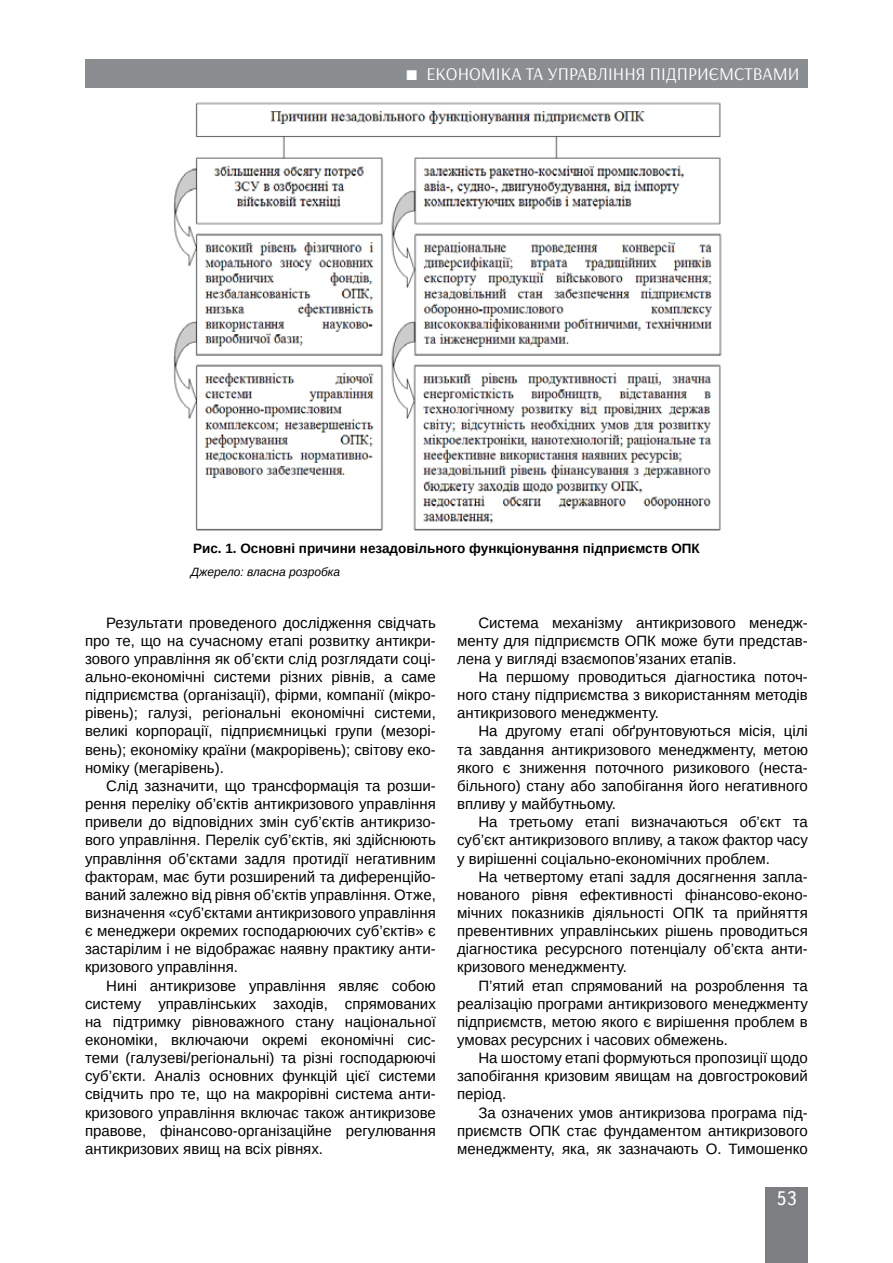
<style>
.page{position:relative;width:893px;height:1263px;background:#fff}
.page>*{position:absolute;margin:0;border:0;box-sizing:border-box;transform-origin:0 0}
.t1{font:19.5px "Ukrainian Text";color:#fff}
.t2{font:18px "Arsenal";color:#fff}
.t3{font:15px/18.1px "Arimo";color:#000;text-align:justify}
.t4{font:700 13.5px "Arimo";color:#000}
.t5{font:italic 12px "Arimo";color:#000}
</style>
<div class="page">
<div style="left:765px;top:1187px;width:43px;height:76px;background:#7d7e81"></div>
<div style="left:85px;top:59px;width:723px;height:29px;background:#8b8e90"></div>
<img style="left:173px;top:102px;width:549px;height:428px">
<p class="t2" style="left:426px;top:63px;width:375px">ЕКОНОМІКА ТА УПРАВЛІННЯ ПІДПРИЄМСТВАМИ</p>
<p class="t4" style="left:193px;top:539px;width:508px">Рис. 1. Основні причини незадовільного функціонування підприємств ОПК</p>
<p class="t5" style="left:191px;top:564px;width:151px">Джерело: власна розробка</p>
<p class="t3" style="left:85px;top:613px;width:352px;text-indent:21px">Результати проведеного дослідження свідчать про те, що на сучасному етапі розвитку антикри&shy;зового управління як об’єкти слід розглядати соці&shy;ально-економічні системи різних рівнів, а саме підприємства (організації), фірми, компанії (мікро&shy;рівень); галузі, регіональні економічні системи, великі корпорації, підприємницькі групи (мезорі&shy;вень); економіку країни (макрорівень); світову еко&shy;номіку (мегарівень).</p>
<p class="t3" style="left:85px;top:777px;width:352px;text-indent:21px">Слід зазначити, що трансформація та розши&shy;рення переліку об’єктів антикризового управління привели до відповідних змін суб’єктів антикризо&shy;вого управління. Перелік суб’єктів, які здійснюють управління об’єктами задля протидії негативним факторам, має бути розширений та диференційо&shy;ваний залежно від рівня об’єктів управління. Отже, визначення «суб’єктами антикризового управління є менеджери окремих господарюючих суб’єктів» є застарілим і не відображає наявну практику анти&shy;кризового управління.</p>
<p class="t3" style="left:85px;top:976px;width:352px;text-indent:21px">Нині антикризове управління являє собою систему управлінських заходів, спрямованих на підтримку рівноважного стану національної економіки, включаючи окремі економічні сис&shy;теми (галузеві/регіональні) та різні господарюючі суб’єкти. Аналіз основних функцій цієї системи свідчить про те, що на макрорівні система анти&shy;кризового управління включає також антикризове правове, фінансово-організаційне регулювання антикризових явищ на всіх рівнях.</p>
<p class="t3" style="left:457px;top:613px;width:352px;text-indent:21px">Система механізму антикризового менедж&shy;менту для підприємств ОПК може бути представ&shy;лена у вигляді взаємопов’язаних етапів.</p>
<p class="t3" style="left:457px;top:668px;width:352px;text-indent:21px">На першому проводиться діагностика поточ&shy;ного стану підприємства з використанням методів антикризового менеджменту.</p>
<p class="t3" style="left:457px;top:722px;width:352px;text-indent:21px">На другому етапі обґрунтовуються місія, цілі та завдання антикризового менеджменту, метою якого є зниження поточного ризикового (неста&shy;більного) стану або запобігання його негативного впливу у майбутньому.</p>
<p class="t3" style="left:457px;top:813px;width:352px;text-indent:21px">На третьому етапі визначаються об’єкт та суб’єкт антикризового впливу, а також фактор часу у вирішенні соціально-економічних проблем.</p>
<p class="t3" style="left:457px;top:867px;width:352px;text-indent:21px">На четвертому етапі задля досягнення запла&shy;нованого рівня ефективності фінансово-еконо&shy;мічних показників діяльності ОПК та прийняття превентивних управлінських рішень проводиться діагностика ресурсного потенціалу об’єкта анти&shy;кризового менеджменту.</p>
<p class="t3" style="left:457px;top:976px;width:352px;text-indent:21px">П’ятий етап спрямований на розроблення та реалізацію програми антикризового менеджменту підприємств, метою якого є вирішення проблем в умовах ресурсних і часових обмежень.</p>
<p class="t3" style="left:457px;top:1049px;width:352px;text-indent:21px">На шостому етапі формуються пропозиції щодо запобігання кризовим явищам на довгостроковий період.</p>
<p class="t3" style="left:457px;top:1103px;width:352px;text-indent:21px">За означених умов антикризова програма під&shy;приємств ОПК стає фундаментом антикризового менеджменту, яка, як зазначають О. Тимошенко</p>
<h1 class="t1" style="left:776px;top:1188px;width:22px">53</h1>
</div>
